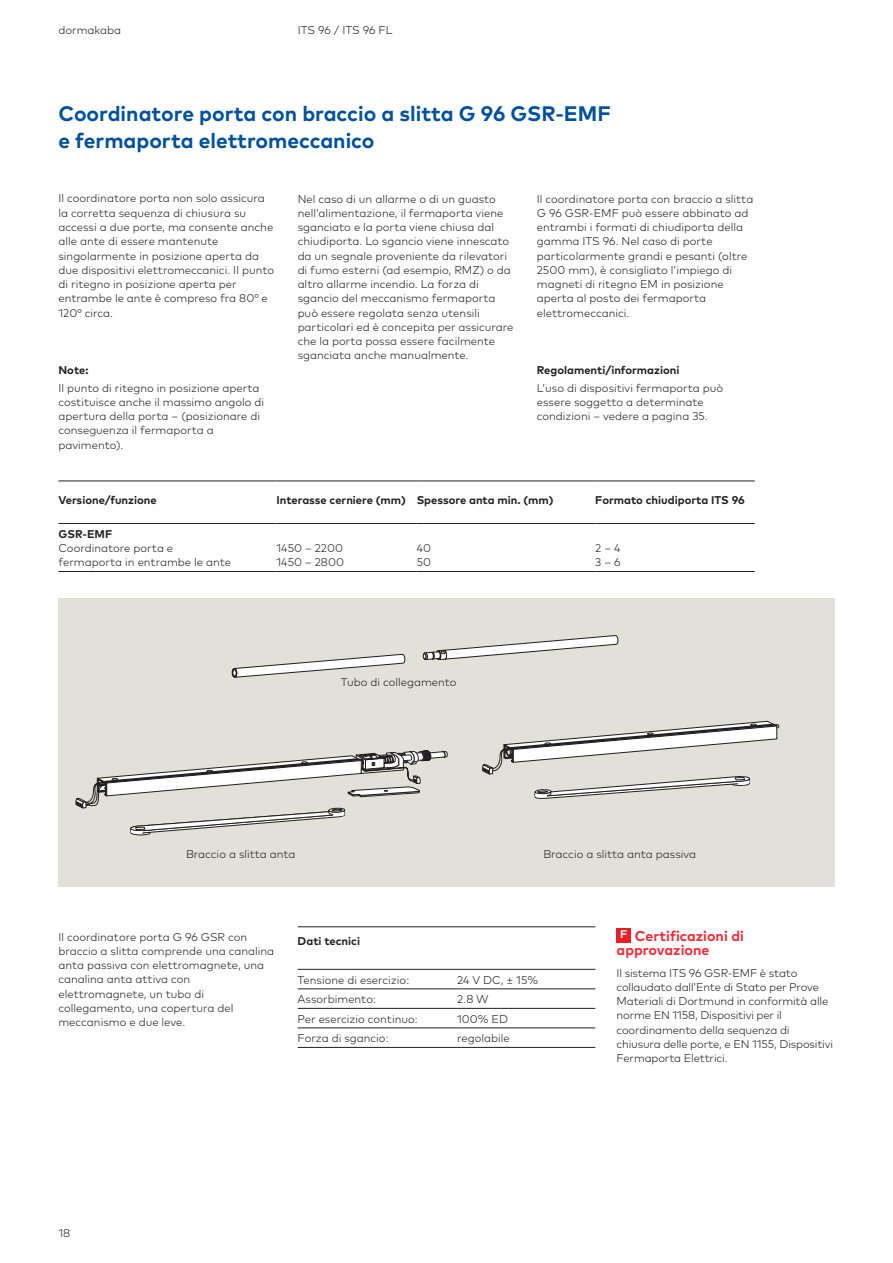
<style>
.page{position:relative;width:893px;height:1263px;background:#fff}
.page>*{position:absolute;margin:0;border:0;box-sizing:border-box;transform-origin:0 0}
.t1{font:700 21px/27px "Mark Pro";color:#01519b}
.t2{font:700 14.25px/14.2px "Mark Pro";color:#ee2c3b}
.t3{font:300 11.25px/14.2px "Mark Pro";color:#231f20}
.t4{font:700 11.25px "Mark Pro";color:#231f20}
</style>
<div class="page">
<div style="left:58px;top:598px;width:776px;height:288px;background:#e2e1d9"></div>
<svg style="left:231px;top:635px;width:388px;height:43px"></svg>
<svg style="left:75px;top:721px;width:704px;height:115px"></svg>
<hr style="left:58px;top:481px;width:218px;height:1px;background:#231f20">
<hr style="left:276px;top:481px;width:141px;height:1px;background:#231f20">
<hr style="left:417px;top:481px;width:178px;height:1px;background:#231f20">
<hr style="left:595px;top:481px;width:160px;height:1px;background:#231f20">
<hr style="left:58px;top:523px;width:218px;height:1px;background:#231f20">
<hr style="left:276px;top:523px;width:141px;height:1px;background:#231f20">
<hr style="left:417px;top:523px;width:178px;height:1px;background:#231f20">
<hr style="left:595px;top:523px;width:160px;height:1px;background:#231f20">
<hr style="left:58px;top:571px;width:218px;height:1px;background:#231f20">
<hr style="left:276px;top:571px;width:141px;height:1px;background:#231f20">
<hr style="left:417px;top:571px;width:178px;height:1px;background:#231f20">
<hr style="left:595px;top:571px;width:160px;height:1px;background:#231f20">
<div style="left:617px;top:928px;width:14px;height:14px;background:#ee1d23"></div>
<hr style="left:298px;top:926px;width:159px;height:1px;background:#231f20">
<hr style="left:457px;top:926px;width:138px;height:1px;background:#231f20">
<hr style="left:298px;top:969px;width:159px;height:1px;background:#231f20">
<hr style="left:457px;top:969px;width:138px;height:1px;background:#231f20">
<hr style="left:298px;top:988px;width:159px;height:1px;background:#231f20">
<hr style="left:457px;top:988px;width:138px;height:1px;background:#231f20">
<hr style="left:298px;top:1008px;width:159px;height:1px;background:#231f20">
<hr style="left:457px;top:1008px;width:138px;height:1px;background:#231f20">
<hr style="left:298px;top:1028px;width:159px;height:1px;background:#231f20">
<hr style="left:457px;top:1028px;width:138px;height:1px;background:#231f20">
<hr style="left:298px;top:1047px;width:159px;height:1px;background:#231f20">
<hr style="left:457px;top:1047px;width:138px;height:1px;background:#231f20">
<p class="t3" style="left:58px;top:22px;width:64px">dormakaba</p>
<p class="t3" style="left:298px;top:22px;width:96px">ITS 96 / ITS 96 FL</p>
<h1 class="t1" style="left:58px;top:99px;width:554px">Coordinatore porta con braccio a slitta G 96 GSR-EMF e fermaporta elettromeccanico</h1>
<p class="t3" style="left:58px;top:190px;width:217px">Il coordinatore porta non solo assicura la corretta sequenza di chiusura su accessi a due porte, ma consente anche alle ante di essere mantenute singolarmente in posizione aperta da due dispositivi elettromeccanici. Il punto di ritegno in posizione aperta per entrambe le ante è compreso fra 80° e 120° circa.</p>
<p class="t3" style="left:298px;top:191px;width:217px">Nel caso di un allarme o di un guasto nell’alimentazione, il fermaporta viene sganciato e la porta viene chiusa dal chiudiporta. Lo sgancio viene innescato da un segnale proveniente da rilevatori di fumo esterni (ad esempio, RMZ) o da altro allarme incendio. La forza di sgancio del meccanismo fermaporta può essere regolata senza utensili particolari ed è concepita per assicurare che la porta possa essere facilmente sganciata anche manualmente.</p>
<p class="t3" style="left:537px;top:191px;width:218px">Il coordinatore porta con braccio a slitta G 96 GSR-EMF può essere abbinato ad entrambi i formati di chiudiporta della gamma ITS 96. Nel caso di porte particolarmente grandi e pesanti (oltre 2500 mm), è consigliato l’impiego di magneti di ritegno EM in posizione aperta al posto dei fermaporta elettromeccanici.</p>
<p class="t4" style="left:58px;top:361px;width:32px">Note:</p>
<p class="t3" style="left:58px;top:379px;width:207px">Il punto di ritegno in posizione aperta costituisce anche il massimo angolo di apertura della porta – (posizionare di conseguenza il fermaporta a pavimento).</p>
<p class="t4" style="left:537px;top:361px;width:144px">Regolamenti/informazioni</p>
<p class="t3" style="left:537px;top:379px;width:188px">L’uso di dispositivi fermaporta può essere soggetto a determinate condizioni – vedere a pagina 35.</p>
<p class="t4" style="left:58px;top:491px;width:100px">Versione/funzione</p>
<p class="t4" style="left:276px;top:491px;width:279px">Interasse cerniere (mm) Spessore anta min. (mm)</p>
<p class="t4" style="left:595px;top:491px;width:151px">Formato chiudiporta ITS 96</p>
<p class="t4" style="left:58px;top:525px;width:55px">GSR-EMF</p>
<p class="t3" style="left:58px;top:540px;width:174px">Coordinatore porta e fermaporta in entrambe le ante</p>
<p class="t3" style="left:276px;top:540px;width:69px">1450 – 2200<br>1450 – 2800</p>
<p class="t3" style="left:417px;top:540px;width:16px">40<br>50</p>
<p class="t3" style="left:595px;top:540px;width:27px">2 – 4<br>3 – 6</p>
<p class="t3" style="left:341px;top:674px;width:117px">Tubo di collegamento</p>
<p class="t3" style="left:186px;top:846px;width:111px">Braccio a slitta anta</p>
<p class="t3" style="left:543px;top:846px;width:154px">Braccio a slitta anta passiva</p>
<p class="t3" style="left:58px;top:929px;width:217px">Il coordinatore porta G 96 GSR con braccio a slitta comprende una canalina anta passiva con elettromagnete, una canalina anta attiva con elettromagnete, un tubo di collegamento, una copertura del meccanismo e due leve.</p>
<p class="t2" style="left:617px;top:927px;width:129px"><sup>F</sup> Certificazioni di approvazione</p>
<p class="t4" style="left:298px;top:932px;width:64px">Dati tecnici</p>
<p class="t3" style="left:298px;top:971px;width:113px">Tensione di esercizio:</p>
<p class="t3" style="left:457px;top:971px;width:83px">24 V DC, ± 15%</p>
<p class="t3" style="left:298px;top:991px;width:80px">Assorbimento:</p>
<p class="t3" style="left:457px;top:991px;width:33px">2.8 W</p>
<p class="t3" style="left:298px;top:1010px;width:122px">Per esercizio continuo:</p>
<p class="t3" style="left:457px;top:1010px;width:53px">100% ED</p>
<p class="t3" style="left:298px;top:1030px;width:92px">Forza di sgancio:</p>
<p class="t3" style="left:457px;top:1030px;width:54px">regolabile</p>
<p class="t3" style="left:617px;top:964px;width:218px">Il sistema ITS 96 GSR-EMF è stato collaudato dall’Ente di Stato per Prove Materiali di Dortmund in conformità alle norme EN 1158, Dispositivi per il coordinamento della sequenza di chiusura delle porte, e EN 1155, Dispositivi Fermaporta Elettrici.</p>
<p class="t3" style="left:58px;top:1225px;width:13px">18</p>
</div>
